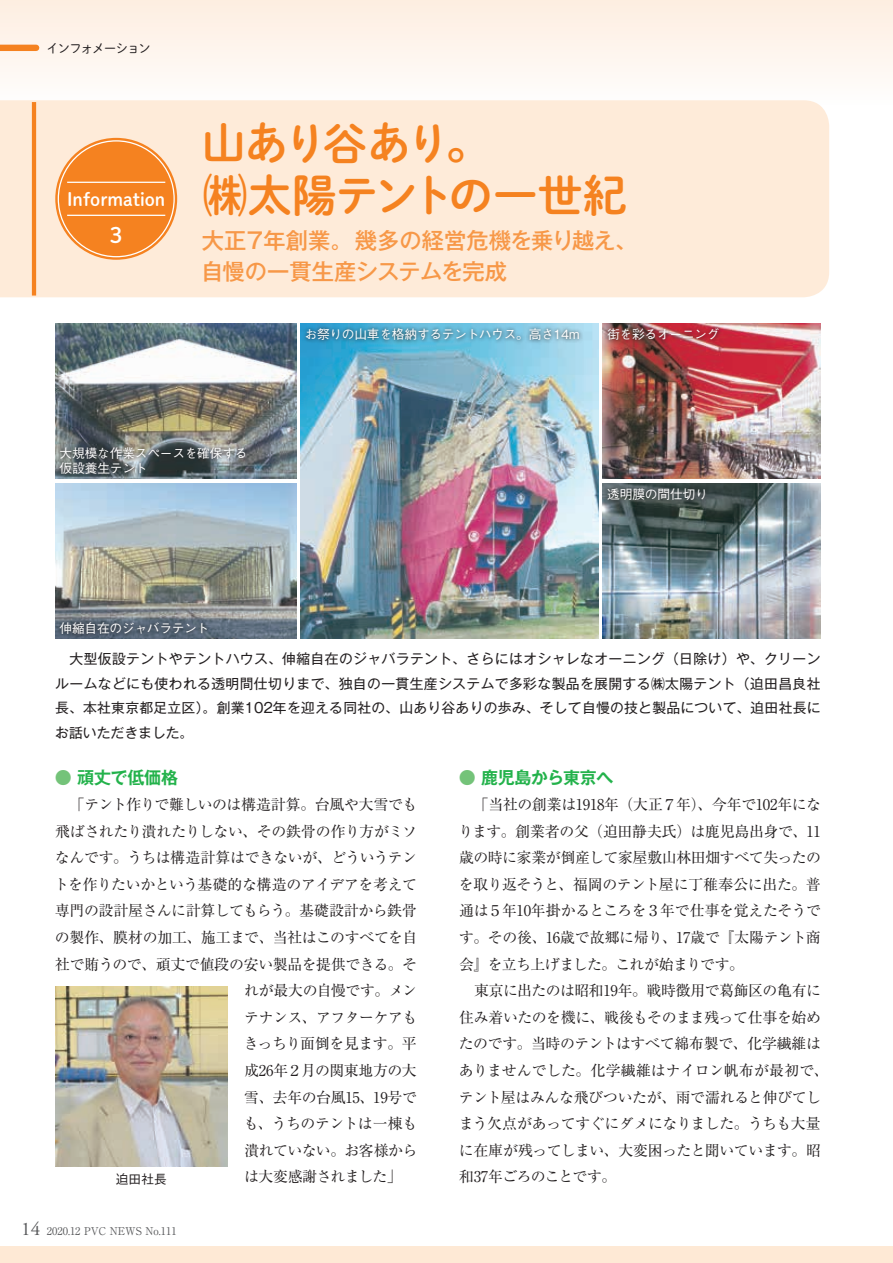
<style>
.page{position:relative;width:893px;height:1263px;background:#fff}
.page>*{position:absolute;margin:0;border:0;box-sizing:border-box;transform-origin:0 0}
.t1{font:44.7px "Shuei M Go Std B";letter-spacing:-.025em;color:#f58220}
.t2{font:44.7px "Shuei M Go Std B";letter-spacing:-.045em;color:#f58220}
.t3{font:500 22.35px/30.9px "Gothic MB101 Pr 6";color:#f79848}
.t4{font:21.3px "Shuei M Go Std B";color:#fff}
.t5{font:18.15px "Shuei M Go Std B";color:#fff}
.t6{font:700 16.95px "Gothic MB101 Pr 6 De";letter-spacing:-.025em;color:#23b24b}
.t7{font:14.85px/26.5px "Ryumin Pr 6";letter-spacing:-.025em;color:#231f20}
.t8{font:13.8px/24.5px "Gothic MB101 Pro";letter-spacing:.02em;color:#231f20;text-align:justify}
.t9{font:500 12.75px/14.9px "Gothic BBB Pr 6";letter-spacing:-.02em;color:#fff}
.t10{font:12.75px "Shuei M Go Std L";letter-spacing:-.1em;color:#231f20}
.t11{font:500 12.75px "Gothic BBB Pr 6";color:#231f20}
.t12{font:10.65px "Ryumin Pro";color:#57585a}
.s1{color:#74c379}
.s2{font-family:"Adobe Garamond Pro";font-size:19.2px}
</style>
<div class="page">
<div style="left:0;top:0;width:893px;height:105px;background:linear-gradient(to right,#fef5ed,#fef5ee)"></div>
<div style="left:0;top:1246px;width:893px;height:17px;background:#fee9d5"></div>
<div style="left:0;top:45px;width:36px;height:6px;background:#f58220"></div>
<img style="left:300px;top:324px;width:299px;height:315px">
<img style="left:603px;top:324px;width:218px;height:155px">
<img style="left:55px;top:324px;width:241px;height:155px">
<img style="left:603px;top:484px;width:218px;height:155px">
<img style="left:55px;top:484px;width:241px;height:155px">
<div style="left:0;top:100px;width:829px;height:197px;background:#feebd9"></div>
<div style="left:55px;top:138px;width:122px;height:122px;background:#f58220;border-radius:50%"></div>
<hr style="left:67px;top:182px;width:98px;height:1px;background:#fff">
<hr style="left:67px;top:215px;width:98px;height:1px;background:#fff">
<hr style="left:32px;top:102px;width:4px;height:194px;background:#f58220">
<img style="left:55px;top:986px;width:172px;height:180px">
<svg style="left:603px;top:484px;width:106px;height:21px;background:#455050"></svg>
<img style="left:603px;top:324px;width:120px;height:21px">
<svg style="left:302px;top:324px;width:281px;height:21px;background:#5ca8c6"></svg>
<svg style="left:56px;top:443px;width:194px;height:35px;background:#596164"></svg>
<svg style="left:56px;top:618px;width:155px;height:21px;background:#53606e"></svg>
<p class="t10" style="left:46px;top:39px;width:106px">インフォメーション</p>
<p class="t5" style="left:67px;top:185px;width:100px">Information</p>
<h1 class="t2" style="left:201px;top:110px;width:290px">山あり谷あり。</h1>
<h1 class="t1" style="left:203px;top:162px;width:426px">㈱太陽テントの一世紀</h1>
<h3 class="t4" style="left:110px;top:219px;width:14px">3</h3>
<h2 class="t3" style="left:201px;top:224px;width:438px">大正７年創業。幾多の経営危機を乗り越え、自慢の一貫生産システムを完成</h2>
<p class="t9" style="left:59px;top:445px;width:190px">大規模な作業スペースを確保する仮設養生テント</p>
<p class="t9" style="left:60px;top:620px;width:151px">伸縮自在のジャバラテント</p>
<p class="t9" style="left:305px;top:326px;width:276px">お祭りの山車を格納するテントハウス。高さ14m</p>
<p class="t9" style="left:607px;top:326px;width:114px">街を彩るオーニング</p>
<p class="t9" style="left:607px;top:486px;width:102px">透明膜の間仕切り</p>
<p class="t8" style="left:55px;top:645px;width:767px">　大型仮設テントやテントハウス、伸縮自在のジャバラテント、さらにはオシャレなオーニング（日除け）や、クリーンルームなどにも使われる透明間仕切りまで、独自の一貫生産システムで多彩な製品を展開する㈱太陽テント（迫田昌良社長、本社東京都足立区）。創業102年を迎える同社の、山あり谷ありの歩み、そして自慢の技と製品について、迫田社長にお話いただきました。</p>
<p class="t6" style="left:55px;top:763px;width:125px"><span class="s1">●</span> 頑丈で低価格</p>
<p class="t7" style="left:55px;top:790px;width:364px">　「テント作りで難しいのは構造計算。台風や大雪でも</p>
<p class="t7" style="left:55px;top:817px;width:364px">飛ばされたり潰れたりしない、その鉄骨の作り方がミソ</p>
<p class="t7" style="left:55px;top:844px;width:364px">なんです。うちは構造計算はできないが、どういうテン</p>
<p class="t7" style="left:54px;top:870px;width:364px">トを作りたいかという基礎的な構造のアイデアを考えて</p>
<p class="t7" style="left:55px;top:897px;width:363px">専門の設計屋さんに計算してもらう。基礎設計から鉄骨</p>
<p class="t7" style="left:55px;top:923px;width:364px">の製作、膜材の加工、施工まで、当社はこのすべてを自</p>
<p class="t7" style="left:55px;top:950px;width:363px">社で賄うので、頑丈で値段の安い製品を提供できる。そ</p>
<p class="t7" style="left:244px;top:976px;width:174px">れが最大の自慢です。メン</p>
<p class="t7" style="left:244px;top:1003px;width:175px">テナンス、アフターケアも</p>
<p class="t7" style="left:244px;top:1030px;width:174px">きっちり面倒を見ます。平</p>
<p class="t7" style="left:244px;top:1056px;width:174px">成26年２月の関東地方の大</p>
<p class="t7" style="left:244px;top:1083px;width:174px">雪、去年の台風15、19号で</p>
<p class="t7" style="left:244px;top:1109px;width:175px">も、うちのテントは一棟も</p>
<p class="t7" style="left:244px;top:1136px;width:174px">潰れていない。お客様から</p>
<p class="t7" style="left:244px;top:1162px;width:159px">は大変感謝されました」</p>
<p class="t11" style="left:116px;top:1169px;width:53px">迫田社長</p>
<p class="t12" style="left:21px;top:1223px;width:157px"><span class="s2">14</span> 2020.12 PVC NEWS No.111</p>
<p class="t6" style="left:459px;top:763px;width:156px"><span class="s1">●</span> 鹿児島から東京へ</p>
<p class="t7" style="left:458px;top:790px;width:372px">　「当社の創業は1918年（大正７年）、今年で102年になります。創業者の父（迫田静夫氏）は鹿児島出身で、11歳の時に家業が倒産して家屋敷山林田畑すべて失ったのを取り返そうと、福岡のテント屋に丁稚奉公に出た。普通は５年10年掛かるところを３年で仕事を覚えたそうです。その後、16歳で故郷に帰り、17歳で『太陽テント商会』を立ち上げました。これが始まりです。<br>　東京に出たのは昭和19年。戦時徴用で葛飾区の亀有に住み着いたのを機に、戦後もそのまま残って仕事を始めたのです。当時のテントはすべて綿布製で、化学繊維はありませんでした。化学繊維はナイロン帆布が最初で、テント屋はみんな飛びついたが、雨で濡れると伸びてしまう欠点があってすぐにダメになりました。うちも大量に在庫が残ってしまい、大変困ったと聞いています。昭和37年ごろのことです。</p>
</div>
